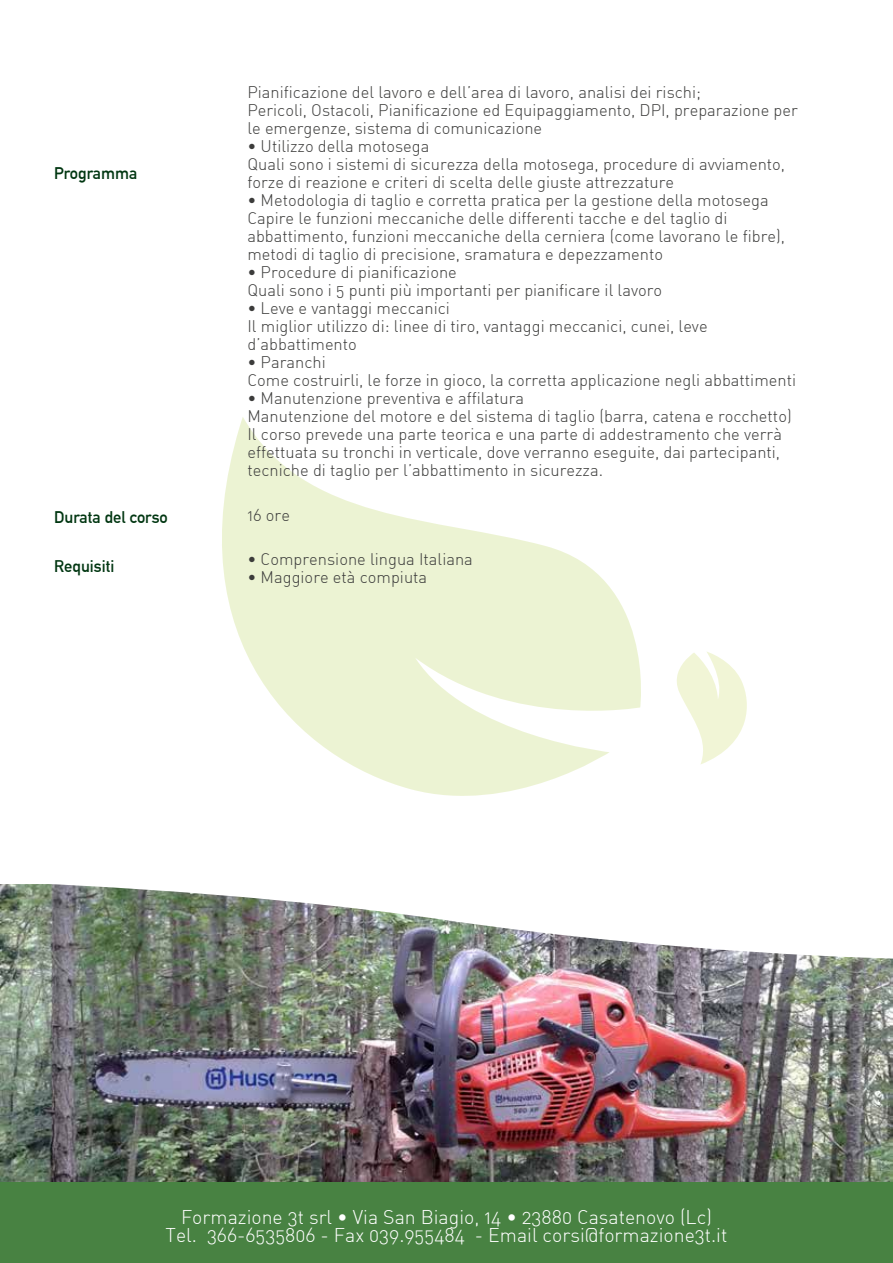
<style>
.page{position:relative;width:893px;height:1263px;background:#fff}
.page>*{position:absolute;margin:0;border:0;box-sizing:border-box;transform-origin:0 0}
.t1{font:19.5px/18px "DIN Light Alternate";color:#fff;text-align:center}
.t2{font:16.5px/18px "DIN Light Alternate";color:#3c3c3b}
.t3{font:700 16.5px "DIN Alternate";color:#003611}
</style>
<div class="page">
<svg style="left:222px;top:417px;width:419px;height:379px;fill:#ecf3d3"></svg>
<svg style="left:677px;top:652px;width:70px;height:112px"></svg>
<div style="left:0;top:1182px;width:893px;height:81px;background:#488242"></div>
<img style="left:0;top:958px;width:893px;height:224px">
<svg style="left:0;top:884px;width:872px;height:74px"></svg>
<p class="t3" style="left:54px;top:161px;width:85px">Programma</p>
<p class="t3" style="left:54px;top:505px;width:115px">Durata del corso</p>
<p class="t3" style="left:54px;top:554px;width:62px">Requisiti</p>
<p class="t2" style="left:247px;top:83px;width:552px">Pianificazione del lavoro e dell’area di lavoro, analisi dei rischi;<br>Pericoli, Ostacoli, Pianificazione ed Equipaggiamento, DPI, preparazione per le emergenze, sistema di comunicazione</p>
<p class="t2" style="left:247px;top:137px;width:539px">• Utilizzo della motosega<br>Quali sono i sistemi di sicurezza della motosega, procedure di avviamento, forze di reazione e criteri di scelta delle giuste attrezzature</p>
<p class="t2" style="left:247px;top:191px;width:539px">• Metodologia di taglio e corretta pratica per la gestione della motosega Capire le funzioni meccaniche delle differenti tacche e del taglio di abbattimento, funzioni meccaniche della cerniera (come lavorano le fibre), metodi di taglio di precisione, sramatura e depezzamento</p>
<p class="t2" style="left:247px;top:263px;width:416px">• Procedure di pianificazione<br>Quali sono i 5 punti più importanti per pianificare il lavoro</p>
<p class="t2" style="left:247px;top:299px;width:462px">• Leve e vantaggi meccanici<br>Il miglior utilizzo di: linee di tiro, vantaggi meccanici, cunei, leve d’abbattimento</p>
<p class="t2" style="left:247px;top:353px;width:550px">• Paranchi<br>Come costruirli, le forze in gioco, la corretta applicazione negli abbattimenti</p>
<p class="t2" style="left:247px;top:389px;width:546px">• Manutenzione preventiva e affilatura<br>Manutenzione del motore e del sistema di taglio (barra, catena e rocchetto)<br>Il corso prevede una parte teorica e una parte di addestramento che verrà effettuata su tronchi in verticale, dove verranno eseguite, dai partecipanti, tecniche di taglio per l’abbattimento in sicurezza.</p>
<p class="t2" style="left:247px;top:506px;width:44px">16 ore</p>
<p class="t2" style="left:247px;top:550px;width:227px">• Comprensione lingua Italiana</p>
<p class="t2" style="left:247px;top:568px;width:181px">• Maggiore età compiuta</p>
<p class="t1" style="left:166px;top:1207px;width:563px">Formazione 3t srl • Via San Biagio, 14 • 23880 Casatenovo (Lc)<br>Tel. 366-6535806 - Fax 039.955484 - Email corsi@formazione3t.it</p>
</div>
